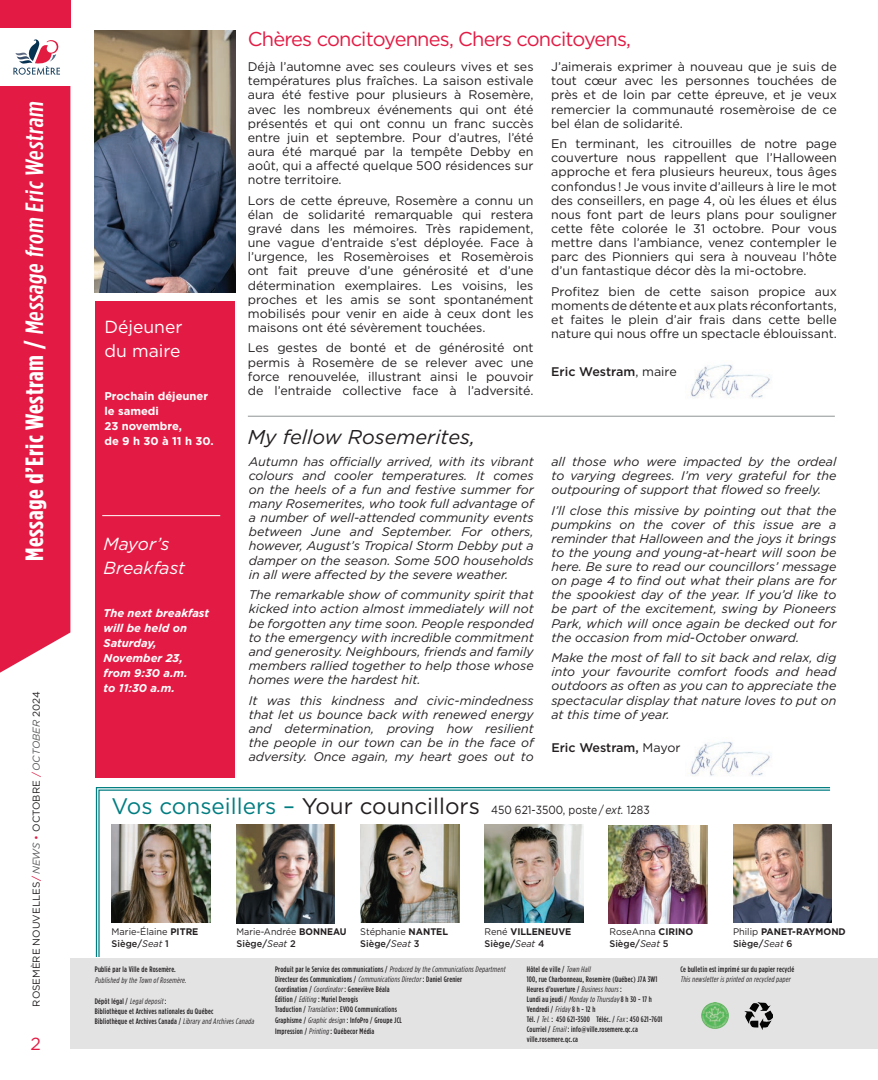
<style>
.page{position:relative;width:878px;height:1080px;background:#fff}
.page>*{position:absolute;margin:0;border:0;box-sizing:border-box;transform-origin:0 0}
.t1{font:500 25px "Gotham Condensed";color:#fff;scale:1.1 1}
.t2{font:20px "Gotham";letter-spacing:-.04em;color:#e31b44}
.t3{font:italic 20px "Gotham";color:#231f20}
.t4{font:italic 17.5px/23.8px "Gotham";color:#fff}
.t5{font:17.5px/23.8px "Gotham";color:#fff}
.t6{font:17.5px "Gotham";color:#e31b44}
.t7{font:12.5px/14.1px "Gotham";color:#231f20;text-align:justify}
.t8{font:italic 12.5px/14.1px "Gotham";color:#231f20;text-align:justify}
.t9{font:500 12.5px "Gotham";color:#231f20}
.t10{font:11.75px "Gotham";color:#231f20;scale:.88 1}
.t11{font:italic 700 11.25px/15px "Gotham";color:#fff}
.t12{font:700 11.25px/15px "Gotham";color:#fff}
.t13{font:10px "Gotham";color:#231f20}
.t14{font:9.62px/11.4px "Gotham";color:#231f20;scale:.96 1}
.t15{font:700 9.62px/11.4px "Gotham";color:#231f20;scale:.96 1}
.t16{font:9.62px/11.4px "Gotham";color:#231f20;scale:.93 1}
.t17{font:500 8px/10px "Gotham Condensed";letter-spacing:.03em;color:#231f20}
.t18{font:italic 8px "Gotham Condensed";color:#231f20}
.s1{font-weight:700}
.s2{color:#e00031}
.s3{font-style:italic;color:#57585a}
.s4{color:#e31b44}
.s5{font-weight:400}
.s6{font-size:22.5px;color:#007d81}
.s7{font-size:22.5px}
.s8{font-style:italic}
.s9{font-weight:500}
.s10{font-weight:400;font-style:italic}
</style>
<div class="page">
<div style="left:0;top:86px;width:70px;height:587px;background:#e31b44"></div>
<svg style="left:13px;top:39px;width:47px;height:36px"></svg>
<div style="left:0;top:0;width:71px;height:28px;background:#e31b44"></div>
<div style="left:25px;top:671px;width:22px;height:336px;background:#fff"></div>
<div style="left:70px;top:958px;width:808px;height:90px;background:#e3e3e3"></div>
<img style="left:701px;top:1002px;width:27px;height:27px">
<img style="left:744px;top:1002px;width:28px;height:28px">
<svg style="left:98px;top:789px;width:733px;height:168px"></svg>
<img style="left:112px;top:824px;width:98px;height:99px">
<img style="left:608px;top:825px;width:99px;height:99px">
<img style="left:360px;top:824px;width:99px;height:99px">
<img style="left:236px;top:825px;width:99px;height:98px">
<img style="left:484px;top:824px;width:99px;height:99px">
<img style="left:733px;top:824px;width:98px;height:99px">
<img style="left:94px;top:31px;width:141px;height:261px">
<hr style="left:248px;top:416px;width:586px;height:1px;background:#8f9395">
<div style="left:96px;top:301px;width:139px;height:477px;background:#e31b44"></div>
<hr style="left:102px;top:515px;width:118px;height:1px;background:#fff">
<img style="left:688px;top:364px;width:83px;height:35px">
<img style="left:688px;top:742px;width:84px;height:34px">
<h1 class="t1" style="left:20px;top:561px;width:422px;rotate:-90deg"><span class="s1">Message d’Eric Westram /</span> Message from Eric Westram</h1>
<p class="t13" style="left:30px;top:1007px;width:317px;rotate:-90deg">ROSEMÈRE NOUVELLES<span class="s2">/</span> <span class="s3">NEWS</span> <span class="s4">•</span> OCTOBRE <span class="s4">/</span> <span class="s3">OCTOBER</span> 2024</p>
<h3 class="t6" style="left:31px;top:1032px;width:12px">2</h3>
<h3 class="t5" style="left:104px;top:315px;width:80px">Déjeuner du maire</h3>
<p class="t12" style="left:104px;top:388px;width:111px">Prochain déjeuner le samedi<br>23 novembre,<br>de 9 h 30 à 11 h 30.</p>
<h3 class="t4" style="left:103px;top:532px;width:83px">Mayor’s<br>Breakfast</h3>
<p class="t11" style="left:103px;top:605px;width:107px">The next breakfast will be held on<br>Saturday,<br>November 23, from 9:30 a.m.<br>to 11:30 a.m.</p>
<h2 class="t2" style="left:248px;top:26px;width:385px">Chères concitoyennes, Chers concitoyens,</h2>
<p class="t7" style="left:248px;top:59px;width:287px">Déjà l’automne avec ses couleurs vives et ses températures plus fraîches. La saison estivale aura été festive pour plusieurs à Rosemère, avec les nombreux événements qui ont été présentés et qui ont connu un franc succès entre juin et septembre. Pour d’autres, l’été aura été marqué par la tempête Debby en août, qui a affecté quelque 500 résidences sur notre territoire.</p>
<p class="t7" style="left:248px;top:193px;width:287px">Lors de cette épreuve, Rosemère a connu un élan de solidarité remarquable qui restera gravé dans les mémoires. Très rapidement, une vague d’entraide s’est déployée. Face à l’urgence, les Rosemèroises et Rosemèrois ont fait preuve d’une générosité et d’une détermination exemplaires. Les voisins, les proches et les amis se sont spontanément mobilisés pour venir en aide à ceux dont les maisons ont été sévèrement touchées.</p>
<p class="t7" style="left:248px;top:341px;width:287px">Les gestes de bonté et de générosité ont permis à Rosemère de se relever avec une force renouvelée, illustrant ainsi le pouvoir de l’entraide collective face à l’adversité.</p>
<h2 class="t3" style="left:248px;top:424px;width:229px">My fellow Rosemerites,</h2>
<p class="t8" style="left:249px;top:454px;width:286px">Autumn has officially arrived, with its vibrant colours and cooler temperatures. It comes on the heels of a fun and festive summer for many Rosemerites, who took full advantage of a number of well-attended community events between June and September. For others, however, August’s Tropical Storm Debby put a damper on the season. Some 500 households in all were affected by the severe weather.</p>
<p class="t8" style="left:249px;top:588px;width:286px">The remarkable show of community spirit that kicked into action almost immediately will not be forgotten any time soon. People responded to the emergency with incredible commitment and generosity. Neighbours, friends and family members rallied together to help those whose homes were the hardest hit.</p>
<p class="t8" style="left:249px;top:693px;width:286px">It was this kindness and civic-mindedness that let us bounce back with renewed energy and determination, proving how resilient the people in our town can be in the face of adversity. Once again, my heart goes out to</p>
<p class="t7" style="left:551px;top:59px;width:287px">J’aimerais exprimer à nouveau que je suis de tout cœur avec les personnes touchées de près et de loin par cette épreuve, et je veux remercier la communauté rosemèroise de ce bel élan de solidarité.</p>
<p class="t7" style="left:551px;top:136px;width:287px">En terminant, les citrouilles de notre page couverture nous rappellent que l’Halloween approche et fera plusieurs heureux, tous âges confondus ! Je vous invite d’ailleurs à lire le mot des conseillers, en page 4, où les élues et élus nous font part de leurs plans pour souligner cette fête colorée le 31 octobre. Pour vous mettre dans l’ambiance, venez contempler le parc des Pionniers qui sera à nouveau l’hôte d’un fantastique décor dès la mi-octobre.</p>
<p class="t7" style="left:551px;top:284px;width:287px">Profitez bien de cette saison propice aux moments de détente et aux plats réconfortants, et faites le plein d’air frais dans cette belle nature qui nous offre un spectacle éblouissant.</p>
<p class="t9" style="left:551px;top:364px;width:127px">Eric Westram<span class="s5">, maire</span></p>
<p class="t8" style="left:551px;top:454px;width:286px">all those who were impacted by the ordeal to varying degrees. I’m very grateful for the outpouring of support that flowed so freely.</p>
<p class="t8" style="left:551px;top:503px;width:286px">I’ll close this missive by pointing out that the pumpkins on the cover of this issue are a reminder that Halloween and the joys it brings to the young and young-at-heart will soon be here. Be sure to read our councillors’ message on page 4 to find out what their plans are for the spookiest day of the year. If you’d like to be part of the excitement, swing by Pioneers Park, which will once again be decked out for the occasion from mid-October onward.</p>
<p class="t8" style="left:551px;top:650px;width:286px">Make the most of fall to sit back and relax, dig into your favourite comfort foods and head outdoors as often as you can to appreciate the spectacular display that nature loves to put on at this time of year.</p>
<p class="t9" style="left:551px;top:740px;width:131px">Eric Westram, <span class="s5">Mayor</span></p>
<p class="t10" style="left:112px;top:802px;width:613px"><span class="s6">Vos conseillers –</span> <span class="s7">Your councillors</span> 450 621-3500, poste / <span class="s8">ext.</span> 1283</p>
<p class="t14" style="left:112px;top:926px;width:92px">Marie-Élaine <span class="s1">PITRE<br></span><span class="s9">Siège/</span><span class="s8">Seat</span> <span class="s9">1</span></p>
<p class="t14" style="left:609px;top:926px;width:89px">RoseAnna <span class="s1">CIRINO<br></span><span class="s9">Siège/</span><span class="s8">Seat</span> <span class="s9">5</span></p>
<p class="t16" style="left:236px;top:926px;width:120px">Marie-Andrée <span class="s1">BONNEAU<br></span><span class="s9">Siège/</span><span class="s8">Seat</span> <span class="s9">2</span></p>
<p class="t15" style="left:484px;top:926px;width:92px"><span class="s5">René</span> VILLENEUVE<br><span class="s9">Siège/</span><span class="s10">Seat</span> <span class="s9">4</span></p>
<p class="t15" style="left:733px;top:926px;width:119px"><span class="s5">Philip</span> PANET-RAYMOND<br><span class="s9">Siège/</span><span class="s10">Seat</span> <span class="s9">6</span></p>
<p class="t14" style="left:360px;top:926px;width:93px">Stéphanie <span class="s1">NANTEL<br></span><span class="s9">Siège/</span><span class="s8">Seat</span> <span class="s9">3</span></p>
<p class="t17" style="left:95px;top:964px;width:83px">Publié par la Ville de Rosemère.</p>
<p class="t18" style="left:95px;top:976px;width:95px">Published by the Town ofRosemère.</p>
<p class="t17" style="left:95px;top:997px;width:162px">D é p ô t l é g a l / <span class="s10">Legaldeposit</span>:<br>Bibliothèque et Archives nationales du Québec<br>Bibliothèque et Archives Canada / <span class="s10">Library and ArchivesCanada</span></p>
<p class="t17" style="left:275px;top:964px;width:233px">Produit par le Service des communications / <span class="s10">Produced bytheCommunicationsDepartment </span>Directeur des Communications / <span class="s10">CommunicationsDirector</span>: Daniel Grenier<br>Coordination / <span class="s10">Coordinator</span>: Geneviève Béala<br>Édition / <span class="s10">Editing</span> : Muriel Derogis<br>Traduction / <span class="s10">Translation</span> : EVOQ Communications</p>
<p class="t17" style="left:275px;top:1015px;width:128px;line-height:11.2px">Graphisme / <span class="s10">Graphicdesign</span> : InfoPro / Groupe JCL<br>Impression / <span class="s10">Printing</span> : Québecor Média</p>
<p class="t17" style="left:526px;top:964px;width:137px">Hôtel de ville / <span class="s10">TownHall<br></span>100, rue Charbonneau, Rosemère (Québec) J7A 3W1<br>Heures d’ouverture / <span class="s10">Businesshours</span>:<br>L u n d i a u j e u d i / <span class="s10">Monday to Thursday</span> 8 h 3 0 - 1 7 h Vendredi / <span class="s10">Friday</span> 8 h - 12 h<br>Tél. / <span class="s10">Tel.</span>: 450 621-3500 Téléc. / <span class="s10">Fax</span> : 450 621-7601<br>Courriel / <span class="s10">Email</span>: info@ville.rosemere.qc.ca ville.rosemere.qc.ca</p>
<p class="t17" style="left:680px;top:964px;width:115px">Ce bulletin est imprimé sur du papier recyclé</p>
<p class="t18" style="left:680px;top:975px;width:113px">Thisnewsletterisprinted on recycled paper</p>
</div>
